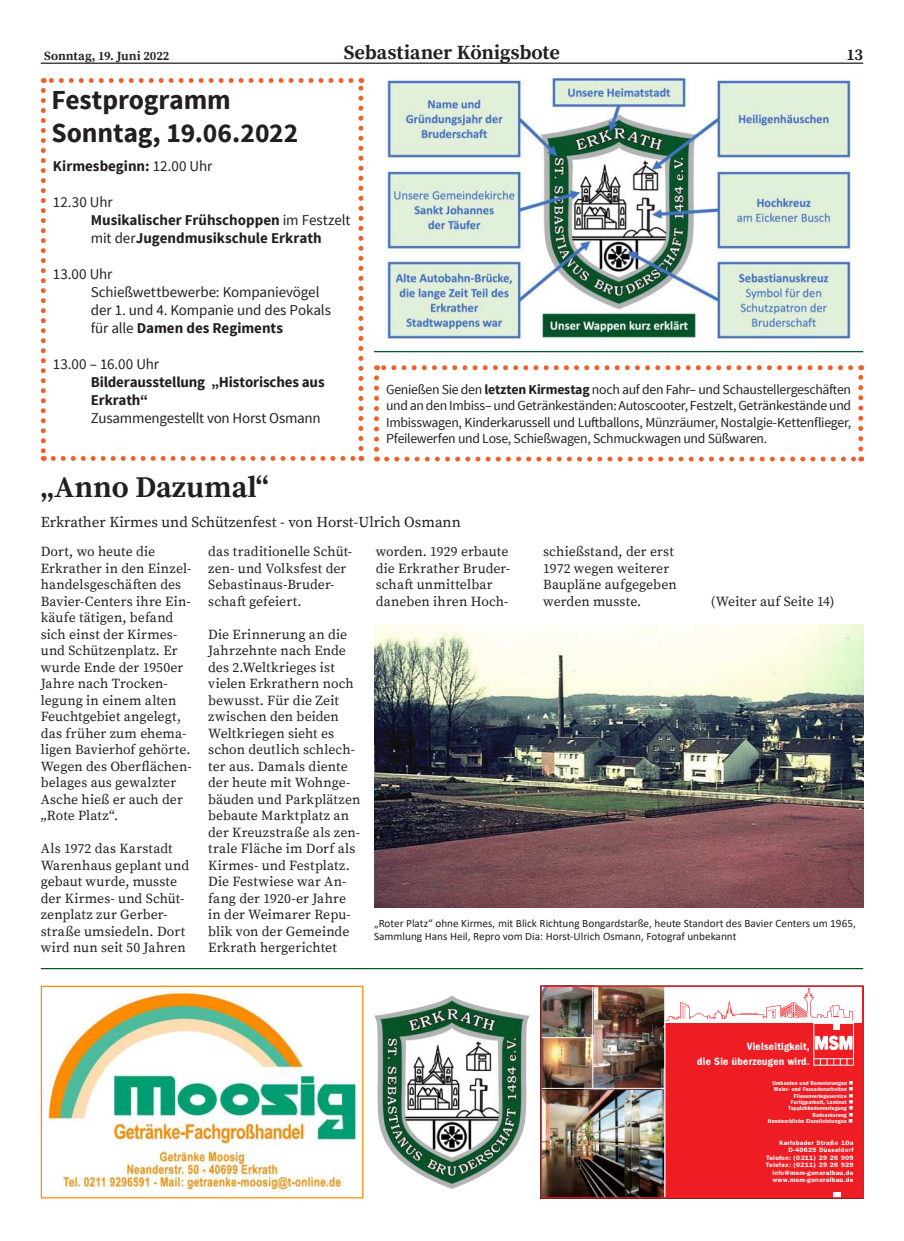
<style>
.page{position:relative;width:904px;height:1241px;background:#fff}
.page>*{position:absolute;margin:0;border:0;box-sizing:border-box;transform-origin:0 0}
.t1{font:700 30px "Source Serif Pro";color:#231f20}
.t2{font:700 27.5px/33px "Source Sans Pro";letter-spacing:-.005em;color:#231f20}
.t3{font:700 20px "Source Serif Pro";letter-spacing:-.01em;color:#231f20}
.t4{font:700 16.25px "Source Serif Pro";color:#231f20}
.t5{font:15px/18px "Source Sans Pro";letter-spacing:-.01em;color:#231f20}
.t6{font:700 15px/18px "Source Sans Pro";letter-spacing:-.005em;color:#231f20}
.t7{font:15px "Source Serif Pro";color:#231f20}
.t8{font:13.75px/16.5px "Source Serif Pro";letter-spacing:.005em;color:#231f20}
.t9{font:13.75px/16.5px "Source Sans Pro";letter-spacing:-.025em;color:#231f20;text-align:justify}
.t10{font:700 12.5px "Source Serif Pro";letter-spacing:-.005em;color:#231f20}
.t11{font:11.25px/13.5px "Calibri";color:#231f20}
.t12{font:10.88px/15.4px "ITC Franklin Gothic Std Dm Cd";color:#fff;text-align:right;scale:1.05 1}
.t13{font:600 6.38px/7.6px "ITC Franklin Gothic Std";letter-spacing:.04em;color:#fff;text-align:right;scale:1.06 1}
.t14{font:5.88px/6.4px "ITC Franklin Gothic Std Dm Cd";color:#fff;text-align:right;scale:1.05 1}
.s1{font-weight:400}
.s2{font-weight:700}
</style>
<div class="page">
<svg style="left:41px;top:90px;width:5px;height:371px"></svg>
<svg style="left:53px;top:456px;width:309px;height:5px"></svg>
<svg style="left:358px;top:78px;width:5px;height:370px"></svg>
<svg style="left:43px;top:78px;width:308px;height:5px"></svg>
<svg style="left:374px;top:378px;width:5px;height:83px"></svg>
<svg style="left:386px;top:456px;width:475px;height:5px"></svg>
<svg style="left:858px;top:365px;width:5px;height:84px"></svg>
<svg style="left:376px;top:365px;width:474px;height:5px"></svg>
<img style="left:384px;top:78px;width:471px;height:266px">
<hr style="left:41px;top:967px;width:822px;height:2px;background:#075428">
<hr style="left:374px;top:351px;width:489px;height:1px;background:#075428">
<img style="left:374px;top:624px;width:489px;height:283px">
<hr style="left:41px;top:63px;width:822px;height:1px;background:#231f20">
<img style="left:374px;top:995px;width:156px;height:193px">
<img style="left:43px;top:989px;width:315px;height:207px">
<div style="left:41px;top:985px;width:322px;height:213px;border:1px solid #ff8b00"></div>
<div style="left:664px;top:1023px;width:199px;height:175px;background:#ee1d23"></div>
<svg style="left:668px;top:988px;width:185px;height:32px"></svg>
<div style="left:833px;top:1191px;width:7px;height:7px;background:#fff"></div>
<div style="left:813px;top:1022px;width:40px;height:43px;border:1px solid #fff"></div>
<svg style="left:815px;top:1035px;width:37px;height:14px"></svg>
<div style="left:833px;top:1023px;width:7px;height:6px;background:#fff"></div>
<hr style="left:813px;top:1058px;width:40px;height:1px;background:#fff">
<svg style="left:820px;top:1058px;width:7px;height:6px"></svg>
<svg style="left:840px;top:1058px;width:7px;height:6px"></svg>
<img style="left:542px;top:987px;width:122px;height:209px">
<hr style="left:664px;top:985px;width:1px;height:213px;background:#fff">
<hr style="left:592px;top:985px;width:1px;height:103px;background:#fff">
<hr style="left:540px;top:1087px;width:124px;height:1px;background:#fff">
<hr style="left:540px;top:1037px;width:53px;height:1px;background:#fff">
<div style="left:540px;top:985px;width:323px;height:213px;border:1px solid #ed1c24"></div>
<p class="t10" style="left:44px;top:50px;width:127px">Sonntag, 19. Juni 2022</p>
<h3 class="t3" style="left:344px;top:42px;width:218px">Sebastianer Königsbote</h3>
<p class="t4" style="left:846px;top:46px;width:18px">13</p>
<h2 class="t2" style="left:51px;top:86px;width:248px">Festprogramm<br>Sonntag, 19.06.2022</h2>
<p class="t6" style="left:53px;top:158px;width:161px">Kirmesbeginn: <span class="s1">12.00 Uhr</span></p>
<p class="t6" style="left:91px;top:194px;width:261px;text-indent:-38px"><span class="s1">12.30 Uhr<br></span>Musikalischer Frühschoppen <span class="s1">im Festzelt mit der</span> Jugendmusikschule Erkrath</p>
<p class="t5" style="left:91px;top:265px;width:242px;text-indent:-38px">13.00 Uhr<br>Schießwettbewerbe: Kompanievögel der 1. und 4. Kompanie und des Pokals für alle <span class="s2">Damen des Regiments</span></p>
<p class="t5" style="left:53px;top:355px;width:108px">13.00 – 16.00 Uhr</p>
<p class="t6" style="left:91px;top:374px;width:235px">Bilderausstellung „Historisches aus<br>Erkrath“</p>
<p class="t5" style="left:91px;top:409px;width:231px">Zusammengestellt von Horst Osmann</p>
<p class="t9" style="left:386px;top:381px;width:466px">Genießen Sie den <span class="s2">letzten Kirmestag</span> noch auf den Fahr– und Schaustellergeschä昀琀en und an den Imbiss– und Getränkeständen: Autoscooter, Festzelt, Getränkestände und Imbisswagen, Kinderkarussell und Lu昀琀ballons, Münzräumer, Nostalgie-Ketten昀氀ieger, Pfeilewerfen und Lose, Schießwagen, Schmuckwagen und Süßwaren.</p>
<h1 class="t1" style="left:41px;top:471px;width:229px">„Anno Dazumal“</h1>
<p class="t7" style="left:41px;top:514px;width:421px">Erkrather Kirmes und Schützenfest - von Horst-Ulrich Osmann</p>
<p class="t8" style="left:41px;top:543px;width:152px">Dort, wo heute die<br>Erkrather in den Einzel&shy;handelsgeschä昀琀en des<br>Bavier-Centers ihre Ein&shy;käufe tätigen, befand sich einst der Kirmes&shy;und Schützenplatz. Er wurde Ende der 1950er<br>Jahre nach Trocken&shy;legung in einem alten<br>Feuchtgebiet angelegt, das früher zum ehema&shy;ligen Bavierhof gehörte.<br>Wegen des Ober昀氀ächen&shy;belages aus gewalzter<br>Asche hieß er auch der „Rote Platz“.</p>
<p class="t8" style="left:41px;top:840px;width:150px">Als 1972 das Karstadt<br>Warenhaus geplant und gebaut wurde, musste der Kirmes- und Schüt&shy;zenplatz zur Gerber&shy;straße umsiedeln. Dort wird nun seit 50 Jahren</p>
<p class="t8" style="left:208px;top:543px;width:145px">das traditionelle Schüt&shy;zen- und Volksfest der<br>Sebastinaus-Bruder&shy;scha昀琀 gefeiert.</p>
<p class="t8" style="left:208px;top:626px;width:154px">Die Erinnerung an die<br>Jahrzehnte nach Ende des 2.Weltkrieges ist vielen Erkrathern noch bewusst. Für die Zeit zwischen den beiden<br>Weltkriegen sieht es schon deutlich schlech&shy;ter aus. Damals diente der heute mit Wohnge&shy;bäuden und Parkplätzen bebaute Marktplatz an der Kreuzstraße als zen&shy;trale Fläche im Dorf als<br>Kirmes- und Festplatz.<br>Die Festwiese war An&shy;fang der 1920-er Jahre in der Weimarer Repu&shy;blik von der Gemeinde<br>Erkrath hergerichtet</p>
<p class="t8" style="left:376px;top:543px;width:136px">worden. 1929 erbaute die Erkrather Bruder&shy;scha昀琀 unmittelbar daneben ihren Hoch-</p>
<p class="t8" style="left:543px;top:543px;width:135px">schießstand, der erst<br>1972 wegen weiterer<br>Baupläne aufgegeben werden musste.</p>
<p class="t8" style="left:710px;top:593px;width:125px">(Weiter auf Seite 14)</p>
<p class="t11" style="left:374px;top:915px;width:483px">„Roter Platz“ ohne Kirmes, mit Blick Richtung Bongardstarße, heute Standort des Bavier Centers um 1965,<br>Sammlung Hans Heil, Repro vom Dia: Horst-Ulrich Osmann, Fotograf unbekannt</p>
<p class="t12" style="left:696px;top:1040px;width:109px;rotate:-1deg">Vielseitigkeit,<br>die Sie überzeugen wird.</p>
<p class="t14" style="left:767px;top:1080px;width:84px;rotate:-1deg">Umbauten und Renovierungen ■<br>Maler- und Fassadenarbeiten ■<br>Fliesenverlegeservice ■<br>Fertigparkett, Laminat ■<br>Teppichbodenverlegung ■<br>Badsanierung ■<br>Handwerkliche Einzelleistungen ■</p>
<p class="t13" style="left:766px;top:1138px;width:84px">Karlsbader Straße 10a<br>D-40625 Düsseldorf<br>Telefon: (0211) 29 26 909<br>Telefax: (0211) 29 26 929 info@msm-generalbau.de www.msm-generalbau.de</p>
</div>
